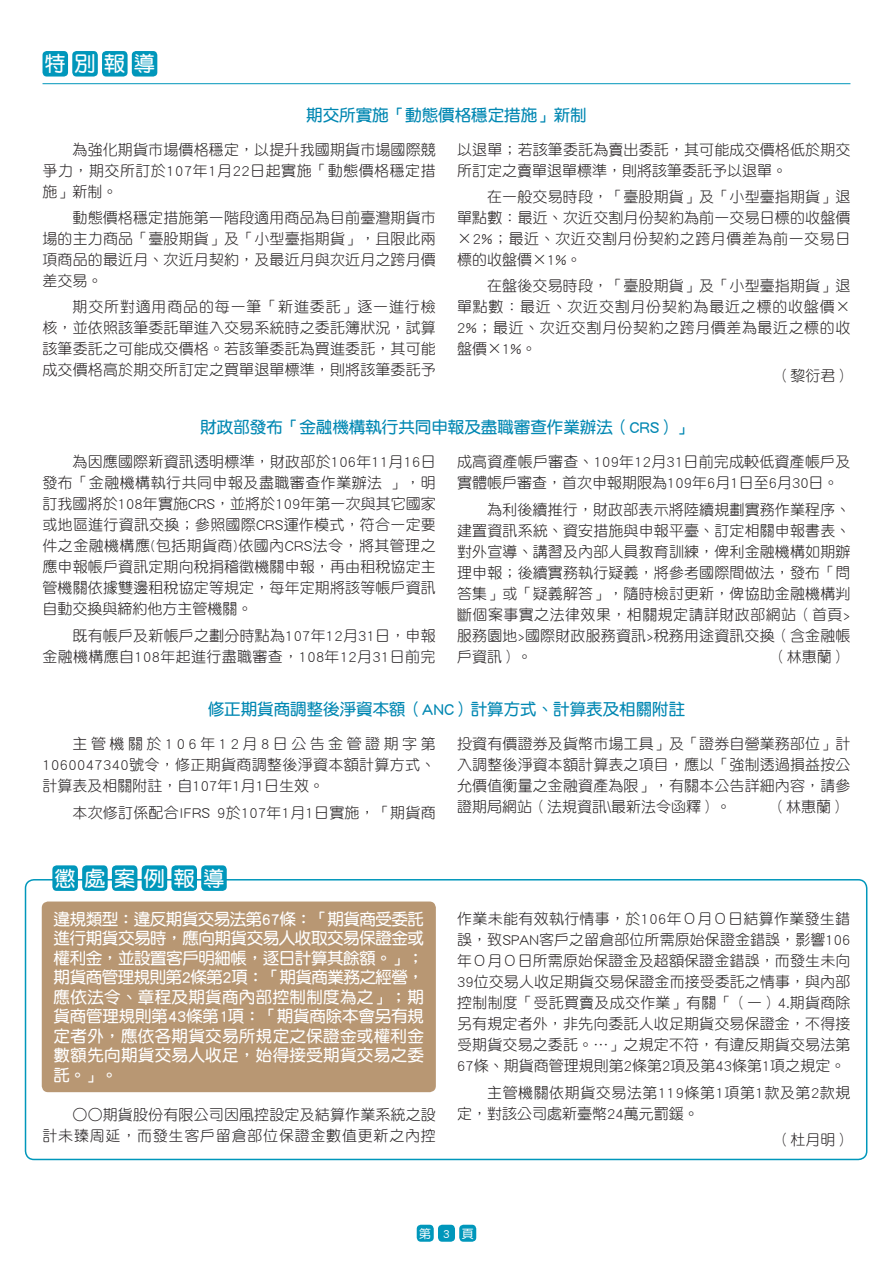
<style>
.page{position:relative;width:893px;height:1263px;background:#fff}
.page>*{position:absolute;margin:0;border:0;box-sizing:border-box;transform-origin:0 0}
.t1{font:21px "DF Yuan Std W7";letter-spacing:.415em;color:#fff}
.t2{font:16.5px/19.5px "DF Yuan Std W7";letter-spacing:.02em;color:#fff;text-align:justify}
.t3{font:16.5px "DF Yuan Std W7";color:#0087b2}
.t4{font:15px/21px "DF Yuan Std W3";letter-spacing:.01em;color:#231f20;text-align:justify}
.t5{font:15px/21px "DF Yuan Std W3";letter-spacing:.05em;color:#231f20;text-align:right}
.t6{font:15px/21px "DF Yuan Std W3";letter-spacing:.035em;color:#231f20}
.t7{font:12px "DF Yuan Std W5";color:#fff}
</style>
<div class="page">
<div style="left:417px;top:1225px;width:17px;height:17px;background:#0097bb;border-radius:4px"></div>
<div style="left:438px;top:1225px;width:17px;height:17px;background:#0097bb;border-radius:4px"></div>
<div style="left:459px;top:1225px;width:17px;height:17px;background:#0097bb;border-radius:4px"></div>
<div style="left:43px;top:51px;width:25px;height:26px;background:#0097bb;border-radius:4px"></div>
<div style="left:72px;top:51px;width:26px;height:26px;background:#0097bb;border-radius:4px"></div>
<div style="left:102px;top:51px;width:26px;height:26px;background:#0097bb;border-radius:4px"></div>
<div style="left:132px;top:51px;width:25px;height:26px;background:#0097bb;border-radius:4px"></div>
<hr style="left:43px;top:83px;width:807px;height:1px;background:#0097bb">
<div style="left:25px;top:879px;width:842px;height:281px;border:2px solid #0097bb;border-radius:9px"></div>
<div style="left:52px;top:865px;width:26px;height:26px;background:#0097bb;border-radius:4px"></div>
<div style="left:82px;top:865px;width:26px;height:26px;background:#0097bb;border-radius:4px"></div>
<div style="left:112px;top:865px;width:25px;height:26px;background:#0097bb;border-radius:4px"></div>
<div style="left:142px;top:865px;width:25px;height:26px;background:#0097bb;border-radius:4px"></div>
<div style="left:171px;top:865px;width:26px;height:26px;background:#0097bb;border-radius:4px"></div>
<div style="left:201px;top:865px;width:26px;height:26px;background:#0097bb;border-radius:4px"></div>
<div style="left:42px;top:901px;width:394px;height:191px;background:#b89773;border-radius:6px"></div>
<h1 class="t1" style="left:45px;top:52px;width:112px">特別報導</h1>
<p class="t3" style="left:306px;top:106px;width:282px">期交所實施「動態價格穩定措施」新制</p>
<p class="t4" style="left:457px;top:139px;width:395px">以退單；若該筆委託為賣出委託，其可能成交價格低於期交所訂定之賣單退單標準，則將該筆委託予以退單。</p>
<p class="t4" style="left:457px;top:186px;width:395px;text-indent:30px">在一般交易時段，「臺股期貨」及「小型臺指期貨」退單點數：最近、次近交割月份契約為前一交易日標的收盤價×2%；最近、次近交割月份契約之跨月價差為前一交易日標的收盤價×1%。</p>
<p class="t4" style="left:457px;top:275px;width:395px;text-indent:30px">在盤後交易時段，「臺股期貨」及「小型臺指期貨」退單點數：最近、次近交割月份契約為最近之標的收盤價× 2%；最近、次近交割月份契約之跨月價差為最近之標的收盤價×1%。</p>
<p class="t4" style="left:775px;top:364px;width:76px">（黎衍君）</p>
<p class="t4" style="left:43px;top:139px;width:395px;text-indent:30px">為強化期貨市場價格穩定，以提升我國期貨市場國際競爭力，期交所訂於107年1月22日起實施「動態價格穩定措施」新制。</p>
<p class="t4" style="left:43px;top:207px;width:395px;text-indent:30px">動態價格穩定措施第一階段適用商品為目前臺灣期貨市場的主力商品「臺股期貨」及「小型臺指期貨」，且限此兩項商品的最近月、次近月契約，及最近月與次近月之跨月價差交易。</p>
<p class="t4" style="left:43px;top:296px;width:395px;text-indent:30px">期交所對適用商品的每一筆「新進委託」逐一進行檢核，並依照該筆委託單進入交易系統時之委託簿狀況，試算該筆委託之可能成交價格。若該筆委託為買進委託，其可能成交價格高於期交所訂定之買單退單標準，則將該筆委託予</p>
<p class="t3" style="left:200px;top:418px;width:494px">財政部發布「金融機構執行共同申報及盡職審查作業辦法（CRS）」</p>
<p class="t4" style="left:457px;top:451px;width:395px">成高資產帳戶審查、109年12月31日前完成較低資產帳戶及實體帳戶審查，首次申報期限為109年6月1日至6月30日。</p>
<p class="t4" style="left:457px;top:498px;width:395px;text-indent:30px">為利後續推行，財政部表示將陸續規劃實務作業程序、建置資訊系統、資安措施與申報平臺、訂定相關申報書表、對外宣導、講習及內部人員教育訓練，俾利金融機構如期辦理申報；後續實務執行疑義，將參考國際間做法，發布「問答集」或「疑義解答」，隨時檢討更新，俾協助金融機構判斷個案事實之法律效果，相關規定請詳財政部網站（首頁&gt;服務園地&gt;國際財政服務資訊&gt;稅務用途資訊交換（含金融帳戶資訊）。</p>
<p class="t4" style="left:43px;top:451px;width:395px;text-indent:30px">為因應國際新資訊透明標準，財政部於106年11月16日發布「金融機構執行共同申報及盡職審查作業辦法 」，明訂我國將於108年實施CRS，並將於109年第一次與其它國家或地區進行資訊交換；參照國際CRS運作模式，符合一定要件之金融機構應(包括期貨商)依國內CRS法令，將其管理之應申報帳戶資訊定期向稅捐稽徵機關申報，再由租稅協定主管機關依據雙邊租稅協定等規定，每年定期將該等帳戶資訊自動交換與締約他方主管機關。</p>
<p class="t4" style="left:43px;top:624px;width:395px;text-align:right">既有帳戶及新帳戶之劃分時點為107年12月31日，申報<br>金融機構應自108年起進行盡職審查，108年12月31日前完</p>
<p class="t4" style="left:772px;top:645px;width:76px">（林惠蘭）</p>
<p class="t3" style="left:208px;top:700px;width:479px">修正期貨商調整後淨資本額（ANC）計算方式、計算表及相關附註</p>
<p class="t4" style="left:457px;top:733px;width:395px">投資有價證券及貨幣市場工具」及「證券自營業務部位」計入調整後淨資本額計算表之項目，應以「強制透過損益按公允價值衡量之金融資產為限」，有關本公告詳細內容，請參證期局網站（法規資訊\最新法令函釋）。</p>
<p class="t4" style="left:43px;top:733px;width:395px;text-indent:30px">主管機關於106年12月8日公告金管證期字第1060047340號令，修正期貨商調整後淨資本額計算方式、計算表及相關附註，自107年1月1日生效。</p>
<p class="t4" style="left:73px;top:801px;width:365px">本次修訂係配合IFRS 9於107年1月1日實施，「期貨商</p>
<p class="t4" style="left:771px;top:796px;width:76px">（林惠蘭）</p>
<h1 class="t1" style="left:55px;top:867px;width:171px">懲處案例報導</h1>
<p class="t2" style="left:54px;top:909px;width:372px">違規類型：違反期貨交易法第67條：「期貨商受委託進行期貨交易時，應向期貨交易人收取交易保證金或權利金，並設置客戶明細帳，逐日計算其餘額。」；期貨商管理規則第2條第2項：「期貨商業務之經營，應依法令、章程及期貨商內部控制制度為之」；期貨商管理規則第43條第1項：「期貨商除本會另有規定者外，應依各期貨交易所規定之保證金或權利金數額先向期貨交易人收足，始得接受期貨交易之委託。」。</p>
<p class="t5" style="left:43px;top:1104px;width:395px">○○期貨股份有限公司因風控設定及結算作業系統之設<br>計未臻周延，而發生客戶留倉部位保證金數值更新之內控</p>
<p class="t4" style="left:457px;top:908px;width:395px">作業未能有效執行情事，於106年Ｏ月Ｏ日結算作業發生錯誤，致SPAN客戶之留倉部位所需原始保證金錯誤，影響106年Ｏ月Ｏ日所需原始保證金及超額保證金錯誤，而發生未向39位交易人收足期貨交易保證金而接受委託之情事，與內部控制制度「受託買賣及成交作業」有關「（一）4.期貨商除另有規定者外，非先向委託人收足期貨交易保證金，不得接受期貨交易之委託。…」之規定不符，有違反期貨交易法第67條、期貨商管理規則第2條第2項及第43條第1項之規定。</p>
<p class="t6" style="left:457px;top:1081px;width:395px;text-indent:30px">主管機關依期貨交易法第119條第1項第1款及第2款規定，對該公司處新臺幣24萬元罰鍰。</p>
<p class="t4" style="left:775px;top:1129px;width:76px">（杜月明）</p>
<p class="t7" style="left:419px;top:1227px;width:13px">第</p>
<p class="t7" style="left:462px;top:1227px;width:13px">頁</p>
</div>
